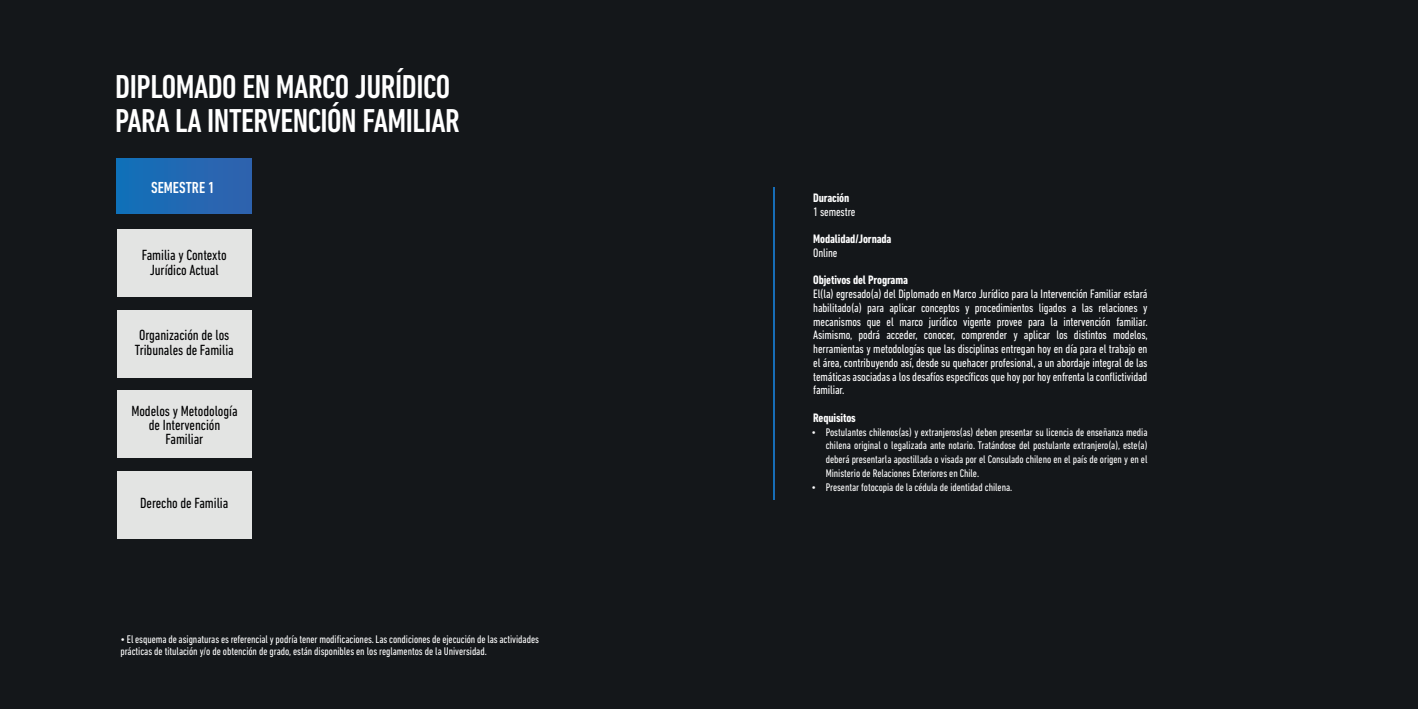
<style>
.page{position:relative;width:1418px;height:709px;background:#fff}
.page>*{position:absolute;margin:0;border:0;box-sizing:border-box;transform-origin:0 0}
.t1{font:500 condensed 33.75px/33.8px "DIN Next LT Pro";letter-spacing:-.015em;color:#fff}
.t2{font:500 condensed 16.25px "DIN Next LT Pro";color:#fff}
.t3{font:condensed 15px/14.2px "DIN Next LT Pro";letter-spacing:-.005em;color:#000001;text-align:center}
.t4{font:condensed 12.5px/13.8px "DIN Next LT Pro";letter-spacing:-.01em;color:#fff;text-align:justify}
.t5{font:700 condensed 12.5px "DIN Next LT Pro";letter-spacing:-.01em;color:#fff}
.t6{font:condensed 11.25px/13.8px "DIN Next LT Pro";letter-spacing:-.005em;color:#fff}
</style>
<div class="page">
<div style="left:0;top:0;width:1417px;height:709px;background:#14171a"></div>
<div style="left:117px;top:158px;width:135px;height:55px;background:linear-gradient(to right,#1070b9,#3261ad)"></div>
<div style="left:117px;top:229px;width:135px;height:68px;background:#e3e4e3"></div>
<div style="left:117px;top:310px;width:135px;height:67px;background:#e3e4e3"></div>
<div style="left:117px;top:471px;width:135px;height:68px;background:#e3e4e3"></div>
<div style="left:117px;top:390px;width:135px;height:68px;background:#e3e4e3"></div>
<hr style="left:773px;top:187px;width:1px;height:312px;background:#0e71b9">
<h1 class="t1" style="left:115px;top:70px;width:346px">DIPLOMADO EN MARCO JURÍDICO<br>PARA LA INTERVENCIÓN FAMILIAR</h1>
<h2 class="t2" style="left:151px;top:178px;width:65px">SEMESTRE 1</h2>
<p class="t3" style="left:142px;top:248px;width:86px">Familia y Contexto<br>Jurídico Actual</p>
<p class="t3" style="left:135px;top:328px;width:100px;text-align:left">Organización de los<br>Tribunales de Familia</p>
<p class="t3" style="left:131px;top:403px;width:108px">Modelos y Metodología de Intervención<br>Familiar</p>
<p class="t3" style="left:140px;top:495px;width:90px">Derecho de Familia</p>
<p class="t6" style="left:120px;top:634px;width:420px;line-height:11.2px">• El esquema de asignaturas es referencial y podría tener modificaciones. Las condiciones de ejecución de las actividades prácticas de titulación y/o de obtención de grado, están disponibles en los reglamentos de la Universidad.</p>
<p class="t5" style="left:813px;top:190px;width:38px">Duración</p>
<p class="t4" style="left:813px;top:204px;width:44px">1 semestre</p>
<p class="t5" style="left:813px;top:232px;width:80px">Modalidad/Jornada</p>
<p class="t4" style="left:813px;top:245px;width:26px">Online</p>
<p class="t5" style="left:813px;top:273px;width:96px">Objetivos del Programa</p>
<p class="t4" style="left:813px;top:287px;width:336px">El(la) egresado(a) del Diplomado en Marco Jurídico para la Intervención Familiar estará habilitado(a) para aplicar conceptos y procedimientos ligados a las relaciones y mecanismos que el marco jurídico vigente provee para la intervención familiar.<br>Asimismo, podrá acceder, conocer, comprender y aplicar los distintos modelos, herramientas y metodologías que las disciplinas entregan hoy en día para el trabajo en el área, contribuyendo así, desde su quehacer profesional, a un abordaje integral de las temáticas asociadas a los desafíos específicos que hoy por hoy enfrenta la conflictividad familiar.</p>
<p class="t5" style="left:813px;top:410px;width:44px">Requisitos</p>
<p class="t6" style="left:825px;top:425px;width:323px;text-align:justify;text-indent:-14px">• Postulantes chilenos(as) y extranjeros(as) deben presentar su licencia de enseñanza media chilena original o legalizada ante notario. Tratándose del postulante extranjero(a), este(a) deberá presentarla apostillada o visada por el Consulado chileno en el país de origen y en el Ministerio de Relaciones Exteriores en Chile.</p>
<p class="t6" style="left:811px;top:480px;width:202px">• Presentar fotocopia de la cédula de identidad chilena.</p>
</div>
